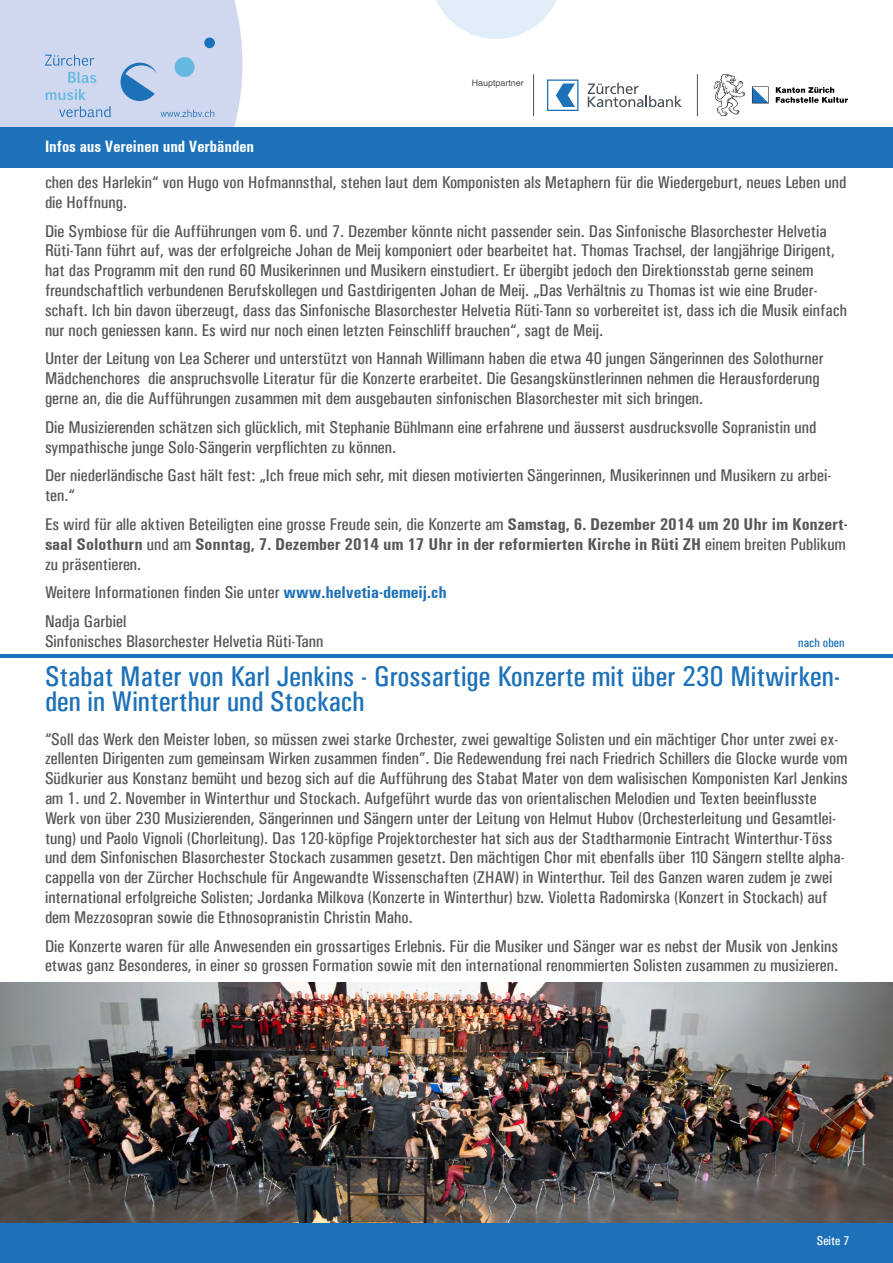
<style>
.page{position:relative;width:893px;height:1263px;background:#fff}
.page>*{position:absolute;margin:0;border:0;box-sizing:border-box;transform-origin:0 0}
.t1{font:28.5px/25.5px "Univers Condensed";color:#1d71b8;scale:1.05 1}
.t2{font:17.1px/19.8px "Univers Condensed";color:#575756;scale:1.05 1}
.t3{font:700 condensed 17.1px "Univers";color:#575756;scale:1.05 1}
.t4{font:700 condensed 16.5px "Univers";color:#fff}
.t5{font:12.9px "Univers Condensed";color:#1d71b8;scale:1.05 1}
.t6{font:12.9px "Univers Condensed";color:#fff;scale:1.05 1}
.t7{font:9px "Helvetica";color:#4a5058}
.s1{font-family:"Univers";font-weight:700;font-stretch:condensed}
.s2{font-family:"Univers Condensed";font-weight:400;font-stretch:normal}
.s3{font-family:"Univers";font-weight:700;font-stretch:condensed;color:#1d71b8}
</style>
<div class="page">
<svg style="left:436px;top:0;width:121px;height:39px"></svg>
<div style="left:0;top:1223px;width:893px;height:40px;background:#1d71b8"></div>
<div style="left:0;top:128px;width:893px;height:40px;background:#1d71b8"></div>
<svg style="left:0;top:0;width:242px;height:128px;background:#c6d3ec"></svg>
<hr style="left:533px;top:74px;width:1px;height:42px;background:#4a5058">
<hr style="left:697px;top:74px;width:1px;height:42px;background:#4a5058">
<svg style="left:547px;top:79px;width:31px;height:32px"></svg>
<svg style="left:588px;top:83px;width:94px;height:24px"></svg>
<svg style="left:776px;top:87px;width:72px;height:16px"></svg>
<svg style="left:714px;top:74px;width:31px;height:42px"></svg>
<svg style="left:752px;top:87px;width:17px;height:16px"></svg>
<hr style="left:0;top:654px;width:893px;height:3px;background:#1d71b8">
<img style="left:0;top:982px;width:893px;height:241px">
<p class="t7" style="left:472px;top:77px;width:54px">Hauptpartner</p>
<p class="t4" style="left:45px;top:137px;width:210px">Infos aus Vereinen und Verbänden</p>
<p class="t2" style="left:45px;top:172px;width:765px">chen des Harlekin“ von Hugo von Hofmannsthal, stehen laut dem Komponisten als Metaphern für die Wiedergeburt, neues Leben und die Hoffnung.</p>
<p class="t2" style="left:45px;top:221px;width:765px">Die Symbiose für die Aufführungen vom 6. und 7. Dezember könnte nicht passender sein. Das Sinfonische Blasorchester Helvetia Rüti-Tann führt auf, was der erfolgreiche Johan de Meij komponiert oder bearbeitet hat. Thomas Trachsel, der langjährige Dirigent, hat das Programm mit den rund 60 Musikerinnen und Musikern einstudiert. Er übergibt jedoch den Direktionsstab gerne seinem freundschaftlich verbundenen Berufskollegen und Gastdirigenten Johan de Meij. „Das Verhältnis zu Thomas ist wie eine Bruder&shy;schaft. Ich bin davon überzeugt, dass das Sinfonische Blasorchester Helvetia Rüti-Tann so vorbereitet ist, dass ich die Musik einfach nur noch geniessen kann. Es wird nur noch einen letzten Feinschliff brauchen“, sagt de Meij.</p>
<p class="t2" style="left:45px;top:349px;width:743px">Unter der Leitung von Lea Scherer und unterstützt von Hannah Willimann haben die etwa 40 jungen Sängerinnen des Solothurner<br>Mädchenchores die anspruchsvolle Literatur für die Konzerte erarbeitet. Die Gesangskünstlerinnen nehmen die Herausforderung gerne an, die die Aufführungen zusammen mit dem ausgebauten sinfonischen Blasorchester mit sich bringen.</p>
<p class="t2" style="left:45px;top:417px;width:736px">Die Musizierenden schätzen sich glücklich, mit Stephanie Bühlmann eine erfahrene und äusserst ausdrucksvolle Sopranistin und sympathische junge Solo-Sängerin verpflichten zu können.</p>
<p class="t2" style="left:45px;top:466px;width:750px">Der niederländische Gast hält fest: „Ich freue mich sehr, mit diesen motivierten Sängerinnen, Musikerinnen und Musikern zu arbei&shy;ten.“</p>
<p class="t2" style="left:45px;top:514px;width:766px">Es wird für alle aktiven Beteiligten eine grosse Freude sein, die Konzerte am <span class="s1">Samstag, 6. Dezember 2014 um 20 Uhr im Konzert-</span></p>
<p class="t3" style="left:45px;top:534px;width:764px">saal Solothurn <span class="s2">und am</span> Sonntag, 7. Dezember 2014 um 17 Uhr in der reformierten Kirche in Rüti ZH <span class="s2">einem breiten Publikum</span></p>
<p class="t2" style="left:45px;top:549px;width:384px;line-height:28.5px">zu präsentieren.<br>Weitere Informationen finden Sie unter <span class="s3">www.helvetia-demeij.ch<br></span>Nadja Garbiel</p>
<p class="t2" style="left:45px;top:631px;width:267px">Sinfonisches Blasorchester Helvetia Rüti-Tann</p>
<p class="t5" style="left:798px;top:634px;width:46px">nach oben</p>
<h1 class="t1" style="left:45px;top:663px;width:759px">Stabat Mater von Karl Jenkins - Grossartige Konzerte mit über 230 Mitwirken&shy;den in Winterthur und Stockach</h1>
<p class="t2" style="left:45px;top:729px;width:766px">“Soll das Werk den Meister loben, so müssen zwei starke Orchester, zwei gewaltige Solisten und ein mächtiger Chor unter zwei ex&shy;zellenten Dirigenten zum gemeinsam Wirken zusammen finden”. Die Redewendung frei nach Friedrich Schillers die Glocke wurde vom Südkurier aus Konstanz bemüht und bezog sich auf die Aufführung des Stabat Mater von dem walisischen Komponisten Karl Jenkins am 1. und 2. November in Winterthur und Stockach. Aufgeführt wurde das von orientalischen Melodien und Texten beeinflusste Werk von über 230 Musizierenden, Sängerinnen und Sängern unter der Leitung von Helmut Hubov (Orchesterleitung und Gesamtlei&shy;tung) und Paolo Vignoli (Chorleitung). Das 120-köpfige Projektorchester hat sich aus der Stadtharmonie Eintracht Winterthur-Töss und dem Sinfonischen Blasorchester Stockach zusammen gesetzt. Den mächtigen Chor mit ebenfalls über 110 Sängern stellte alpha&shy;cappella von der Zürcher Hochschule für Angewandte Wissenschaften (ZHAW) in Winterthur. Teil des Ganzen waren zudem je zwei international erfolgreiche Solisten; Jordanka Milkova (Konzerte in Winterthur) bzw. Violetta Radomirska (Konzert in Stockach) auf dem Mezzosopran sowie die Ethnosopranistin Christin Maho.</p>
<p class="t2" style="left:45px;top:936px;width:757px">Die Konzerte waren für alle Anwesenden ein grossartiges Erlebnis. Für die Musiker und Sänger war es nebst der Musik von Jenkins etwas ganz Besonderes, in einer so grossen Formation sowie mit den international renommierten Solisten zusammen zu musizieren.</p>
<p class="t6" style="left:817px;top:1233px;width:33px">Seite 7</p>
</div>
